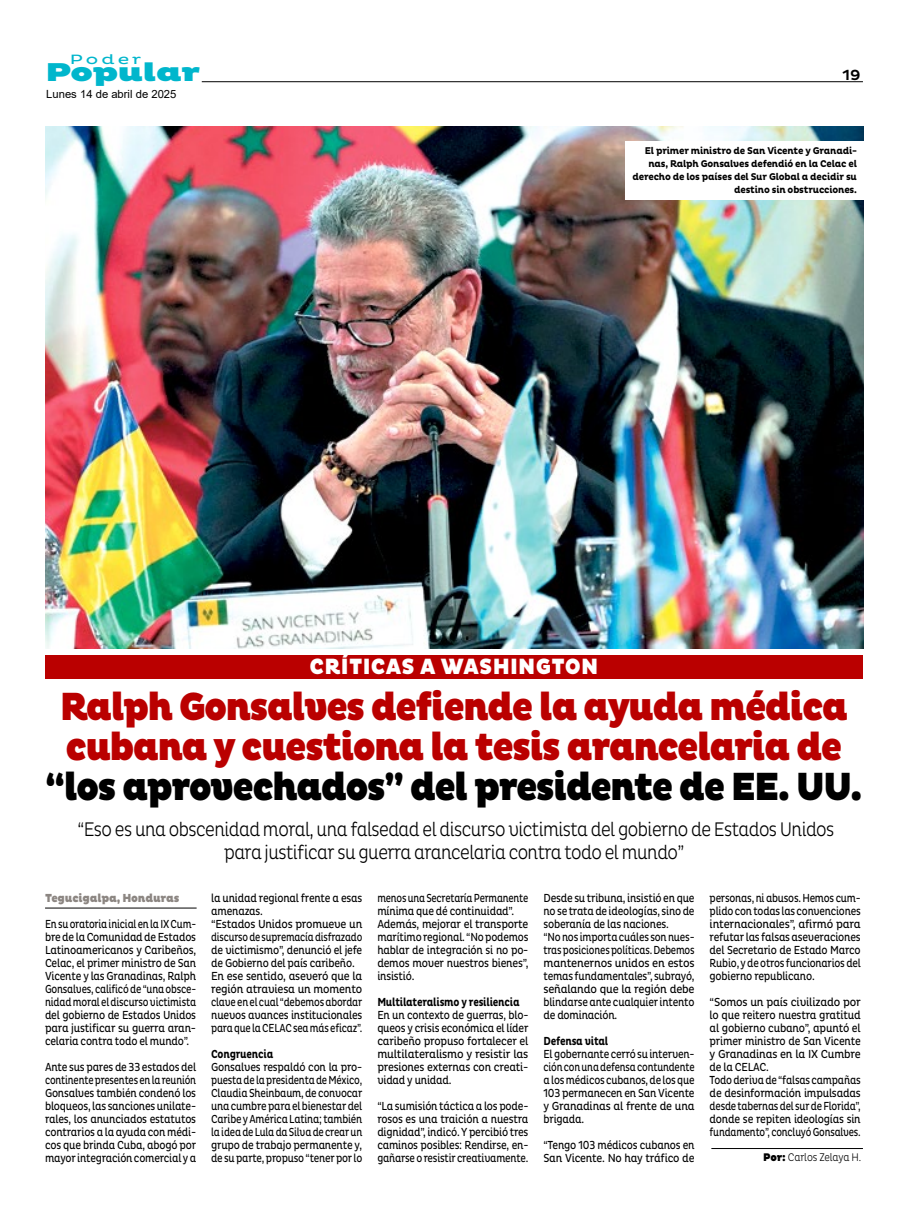
<style>
.page{position:relative;width:908px;height:1215px;background:#fff}
.page>*{position:absolute;margin:0;border:0;box-sizing:border-box;transform-origin:0 0}
.t1{font:900 40px/40px "Pluto";letter-spacing:-.05em;color:#ba0000;scale:.9 1}
.t2{font:900 40px "Pluto";letter-spacing:-.05em;color:#000;scale:.9 1}
.t3{font:900 26.25px "Pluto";letter-spacing:-.03em;color:#00b6cc;scale:1.37 1}
.t4{font:900 22.5px "Pluto";letter-spacing:.015em;color:#fff;scale:.9 1}
.t5{font:300 20px/22.5px "Pluto Cond";letter-spacing:-.03em;color:#000;text-align:center;scale:.9 1}
.t6{font:500 15px "Pluto";color:#000}
.t7{font:13.75px "Pluto";letter-spacing:.16em;color:#00b6cc;scale:1.37 1}
.t8{font:11.88px/13px "Pluto Cond";letter-spacing:-.02em;color:#000;text-align:justify;scale:.9 1}
.t9{font:11.88px/13px "Pluto Cond";letter-spacing:-.02em;color:#000;scale:.96 1}
.t10{font:11.88px/13px "Pluto Cond";letter-spacing:-.02em;color:#000;text-align:justify;scale:.84 1}
.t11{font:11.88px/13px "Pluto Cond";letter-spacing:-.02em;color:#000;text-align:justify;scale:.87 1}
.t12{font:11.88px/13px "Pluto Cond";letter-spacing:-.02em;color:#000;scale:.83 1}
.t13{font:11.88px/13px "Pluto Cond";letter-spacing:-.02em;color:#000;text-align:justify;scale:.89 1}
.t14{font:700 11.88px "Pluto Cond";letter-spacing:-.02em;color:#000;scale:.9 1}
.t15{font:900 11.88px "Pluto";letter-spacing:-.02em;color:#8c8682;scale:.9 1}
.t16{font:11.25px "Arial";color:#000}
.t17{font:300 11.25px "Pluto Cond";letter-spacing:-.01em;color:#000;scale:.9 1}
.t18{font:700 10px/13px "Pluto";letter-spacing:-.02em;color:#000;text-align:right;scale:.9 1}
.s1{font-family:"Pluto";font-weight:900}
</style>
<div class="page">
<hr style="left:202px;top:82px;width:660px;height:1px;background:#000">
<img style="left:45px;top:127px;width:817px;height:521px">
<hr style="left:45px;top:908px;width:151px;height:1px;background:#000">
<div style="left:45px;top:655px;width:817px;height:24px;background:#ba0000"></div>
<div style="left:625px;top:141px;width:246px;height:59px;background:#fff"></div>
<hr style="left:711px;top:1148px;width:151px;height:1px;background:#000">
<p class="t7" style="left:70px;top:51px;width:54px">Poder</p>
<h2 class="t3" style="left:45px;top:57px;width:115px">Popular</h2>
<p class="t16" style="left:46px;top:86px;width:132px">Lunes 14 de abril de 2025</p>
<p class="t6" style="left:842px;top:66px;width:20px">19</p>
<p class="t18" style="left:632px;top:145px;width:251px">El primer ministro de San Vicente y Granadi&shy;nas, Ralph Gonsalves defendió en la Celac el derecho de los países del Sur Global a decidir su destino sin obstrucciones.</p>
<h3 class="t4" style="left:309px;top:654px;width:322px">CRÍTICAS A WASHINGTON</h3>
<h1 class="t1" style="left:60px;top:688px;width:877px">Ralph Gonsalves defiende la ayuda médica cubana y cuestiona la tesis arancelaria de</h1>
<h1 class="t2" style="left:45px;top:763px;width:909px">“los aprovechados” del presidente de EE. UU.</h1>
<h3 class="t5" style="left:77px;top:819px;width:842px">“Eso es una obscenidad moral, una falsedad el discurso victimista del gobierno de Estados Unidos para justificar su guerra arancelaria contra todo el mundo”</h3>
<p class="t15" style="left:45px;top:891px;width:151px">Tegucigalpa, Honduras</p>
<p class="t10" style="left:45px;top:917px;width:181px">En su oratoria inicial en la IX Cum&shy;bre de la Comunidad de Estados Latinoamericanos y Caribeños, Celac, el primer ministro de San Vicente y las Granadinas, Ralph Gonsalves, calificó de “una obsce&shy;nidad moral el discurso victimista del gobierno de Estados Unidos para justificar su guerra aran&shy;celaria contra todo el mundo”.</p>
<p class="t8" style="left:45px;top:1060px;width:169px">Ante sus pares de 33 estados del continente presentes en la reunión Gonsalves también condenó los bloqueos, las sanciones unilate&shy;rales, los anunciados estatutos contrarios a la ayuda con médi&shy;cos que brinda Cuba, abogó por mayor integración comercial y a</p>
<p class="t8" style="left:211px;top:891px;width:169px;text-align:left">la unidad regional frente a esas amenazas.<br>“Estados Unidos promueve un discurso de supremacía disfrazado de victimismo”, denunció el jefe de Gobierno del país caribeño.<br>En ese sentido, aseveró que la región atraviesa un momento clave en el cual “debemos abordar nuevos avances institucionales para que la CELAC sea más eficaz”.</p>
<p class="t14" style="left:211px;top:1047px;width:71px">Congruencia</p>
<p class="t8" style="left:211px;top:1060px;width:169px">Gonsalves respaldó con la pro&shy;puesta de la presidenta de México, Claudia Sheinbaum, de convocar una cumbre para el bienestar del Caribe y América Latina; también la idea de Lula da Silva de crear un grupo de trabajo permanente y, de su parte, propuso “tener por lo</p>
<p class="t12" style="left:377px;top:891px;width:183px">menos una Secretaría Permanente mínima que dé continuidad”.<br>Además, mejorar el transporte marítimo regional. “No podemos hablar de integración si no po&shy;demos mover nuestros bienes”, insistió.</p>
<p class="t14" style="left:377px;top:995px;width:160px">Multilateralismo y resiliencia</p>
<p class="t8" style="left:377px;top:1008px;width:169px">En un contexto de guerras, blo&shy;queos y crisis económica el líder caribeño propuso fortalecer el multilateralismo y resistir las presiones externas con creati&shy;vidad y unidad.</p>
<p class="t8" style="left:377px;top:1099px;width:169px">“La sumisión táctica a los pode&shy;rosos es una traición a nuestra dignidad”, indicó. Y percibió tres caminos posibles: Rendirse, en&shy;gañarse o resistir creativamente.</p>
<p class="t8" style="left:543px;top:891px;width:169px;text-align:left">Desde su tribuna, insistió en que no se trata de ideologías, sino de soberanía de las naciones.<br>“No nos importa cuáles son nues&shy;tras posiciones políticas. Debemos mantenernos unidos en estos temas fundamentales”, subrayó, señalando que la región debe blindarse ante cualquier intento de dominación.</p>
<p class="t14" style="left:543px;top:1034px;width:74px">Defensa vital</p>
<p class="t13" style="left:543px;top:1047px;width:171px">El gobernante cerró su interven&shy;ción con una defensa contundente a los médicos cubanos, de los que 103 permanecen en San Vicente y Granadinas al frente de una brigada.</p>
<p class="t8" style="left:543px;top:1138px;width:169px">“Tengo 103 médicos cubanos en<br>San Vicente. No hay tráfico de</p>
<p class="t11" style="left:709px;top:891px;width:175px">personas, ni abusos. Hemos cum&shy;plido con todas las convenciones internacionales”, afirmó para refutar las falsas aseveraciones del Secretario de Estado Marco Rubio, y de otros funcionarios del gobierno republicano.</p>
<p class="t9" style="left:709px;top:995px;width:159px">“Somos un país civilizado por lo que reitero nuestra gratitud al gobierno cubano”, apuntó el primer ministro de San Vicente y Granadinas en la IX Cumbre de la CELAC.<br>Todo deriva de “falsas campañas de desinformación impulsadas desde tabernas del sur de Florida”, donde se repiten ideologías sin fundamento”, concluyó Gonsalves.</p>
<p class="t17" style="left:763px;top:1150px;width:110px"><span class="s1">Por:</span> Carlos Zelaya H.</p>
</div>
